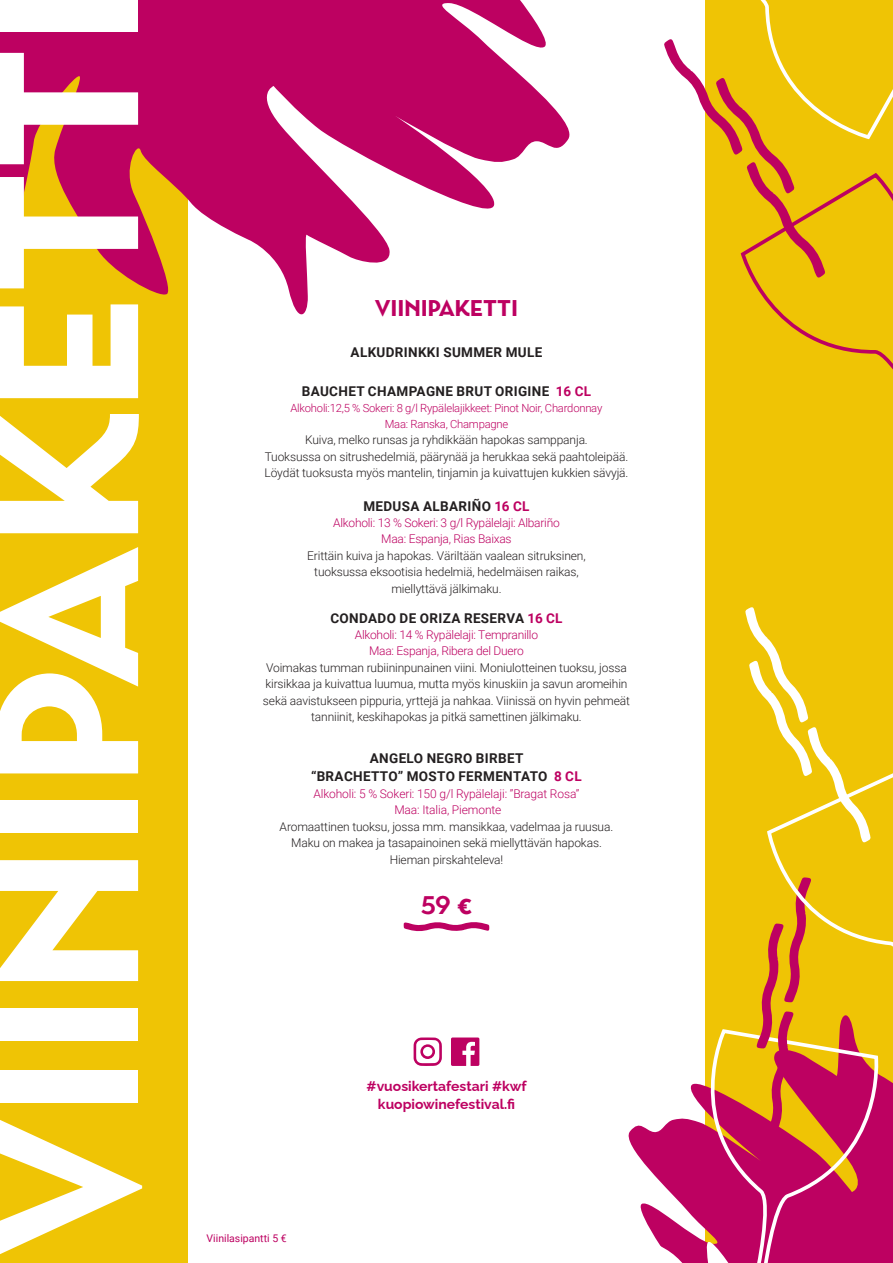
<style>
.page{position:relative;width:893px;height:1263px;background:#efc405}
.page>*{position:absolute;margin:0;border:0;box-sizing:border-box;transform-origin:0 0}
.t1{font:700 202.5px "Town 50 Chic";color:#fff}
.t2{font:700 25.5px "Town 50 Chic";color:#bd0161}
.otsikot{font:700 22.8px "Town 50 Chic";color:#bd0161}
.t3{font:700 13.95px "Raleway";color:#bd0161}
.leipis{font:700 13.5px "Roboto";letter-spacing:.025em;color:#231f20}
.leipis-2{font:300 12px/16.5px "Roboto";letter-spacing:-.01em;color:#231f20;text-align:center}
.leipis-3{font:300 12px/16px "Roboto";letter-spacing:-.02em;color:#bd0161;text-align:center}
.leipis-4{font:300 11.25px "Roboto";letter-spacing:-.02em;color:#bd0161}
.leipis-5{font:10.5px "Roboto";color:#bd0161}
.s1{color:#bd0161}
</style>
<div class="page">
<div style="left:188px;top:0;width:517px;height:1263px;background:#fff"></div>
<svg style="left:0;top:0;width:570px;height:315px;fill:#bd0161"></svg>
<svg style="left:628px;top:1118px;width:265px;height:73px;fill:#bd0161"></svg>
<svg style="left:640px;top:1191px;width:253px;height:72px"></svg>
<svg style="left:682px;top:1029px;width:203px;height:234px"></svg>
<svg style="left:404px;top:922px;width:85px;height:10px"></svg>
<svg style="left:745px;top:607px;width:148px;height:530px"></svg>
<svg style="left:413px;top:1037px;width:29px;height:29px"></svg>
<svg style="left:451px;top:1037px;width:28px;height:29px"></svg>
<svg style="left:751px;top:278px;width:142px;height:92px"></svg>
<svg style="left:664px;top:0;width:229px;height:278px"></svg>
<p class="t1" style="left:-49px;top:1258px;width:1275px;rotate:-90deg">viinipaketti</p>
<p class="otsikot" style="left:375px;top:295px;width:145px">VIINIpaketti</p>
<p class="leipis" style="left:351px;top:343px;width:193px">ALKUDRINKKI SUMMER MULE</p>
<p class="leipis" style="left:302px;top:382px;width:291px">BAUCHET CHAMPAGNE BRUT ORIGINE <span class="s1">16 CL</span></p>
<p class="leipis-4" style="left:290px;top:400px;width:313px">Alkoholi:12,5 % Sokeri: 8 g/l Rypälelajikkeet: Pinot Noir, Chardonnay</p>
<p class="leipis-4" style="left:385px;top:416px;width:125px">Maa: Ranska, Champagne</p>
<p class="leipis-2" style="left:265px;top:431px;width:365px">Kuiva, melko runsas ja ryhdikkään hapokas samppanja.<br>Tuoksussa on sitrushedelmiä, päärynää ja herukkaa sekä paahtoleipää.</p>
<p class="leipis-2" style="left:264px;top:464px;width:365px">Löydät tuoksusta myös mantelin, tinjamin ja kuivattujen kukkien sävyjä.</p>
<p class="leipis" style="left:363px;top:497px;width:168px">MEDUSA ALBARIÑO <span class="s1">16 CL</span></p>
<p class="leipis-3" style="left:333px;top:515px;width:228px">Alkoholi: 13 % Sokeri: 3 g/l Rypälelaji: Albariño<br>Maa: Espanja, Rias Baixas</p>
<p class="leipis-2" style="left:307px;top:547px;width:280px">Erittäin kuiva ja hapokas. Väriltään vaalean sitruksinen,</p>
<p class="leipis-2" style="left:314px;top:563px;width:266px">tuoksussa eksootisia hedelmiä, hedelmäisen raikas,</p>
<p class="leipis-2" style="left:391px;top:580px;width:112px">miellyttävä jälkimaku.</p>
<p class="leipis" style="left:330px;top:609px;width:234px">CONDADO DE ORIZA RESERVA <span class="s1">16 CL</span></p>
<p class="leipis-3" style="left:355px;top:626px;width:185px">Alkoholi: 14 % Rypälelaji: Tempranillo</p>
<p class="leipis-3" style="left:369px;top:642px;width:156px">Maa: Espanja, Ribera del Duero</p>
<p class="leipis-2" style="left:265px;top:658px;width:364px;text-align:left">Voimakas tumman rubiininpunainen viini. Moniulotteinen tuoksu, jossa kirsikkaa ja kuivattua luumua, mutta myös kinuskiin ja savun aromeihin</p>
<p class="leipis-2" style="left:263px;top:691px;width:368px">sekä aavistukseen pippuria, yrttejä ja nahkaa. Viinissä on hyvin pehmeät tanniinit, keskihapokas ja pitkä samettinen jälkimaku.</p>
<p class="leipis" style="left:370px;top:749px;width:155px">ANGELO NEGRO BIRBET</p>
<p class="leipis" style="left:311px;top:767px;width:272px">“BRACHETTO” MOSTO FERMENTATO <span class="s1">8 CL</span></p>
<p class="leipis-3" style="left:313px;top:785px;width:268px">Alkoholi: 5 % Sokeri: 150 g/l Rypälelaji: ”Bragat Rosa”</p>
<p class="leipis-3" style="left:394px;top:801px;width:109px">Maa: Italia, Piemonte</p>
<p class="leipis-2" style="left:280px;top:817px;width:335px">Aromaattinen tuoksu, jossa mm. mansikkaa, vadelmaa ja ruusua.</p>
<p class="leipis-2" style="left:291px;top:834px;width:312px">Maku on makea ja tasapainoinen sekä miellyttävän hapokas.</p>
<p class="leipis-2" style="left:390px;top:850px;width:115px">Hieman pirskahteleva!</p>
<p class="t2" style="left:421px;top:890px;width:53px">59 €</p>
<p class="leipis-5" style="left:207px;top:1230px;width:82px">Viinilasipantti 5 €</p>
<p class="t3" style="left:367px;top:1075px;width:162px">#vuosikertafestari #kwf</p>
<p class="t3" style="left:378px;top:1093px;width:139px">kuopiowinefestival.fi</p>
</div>
